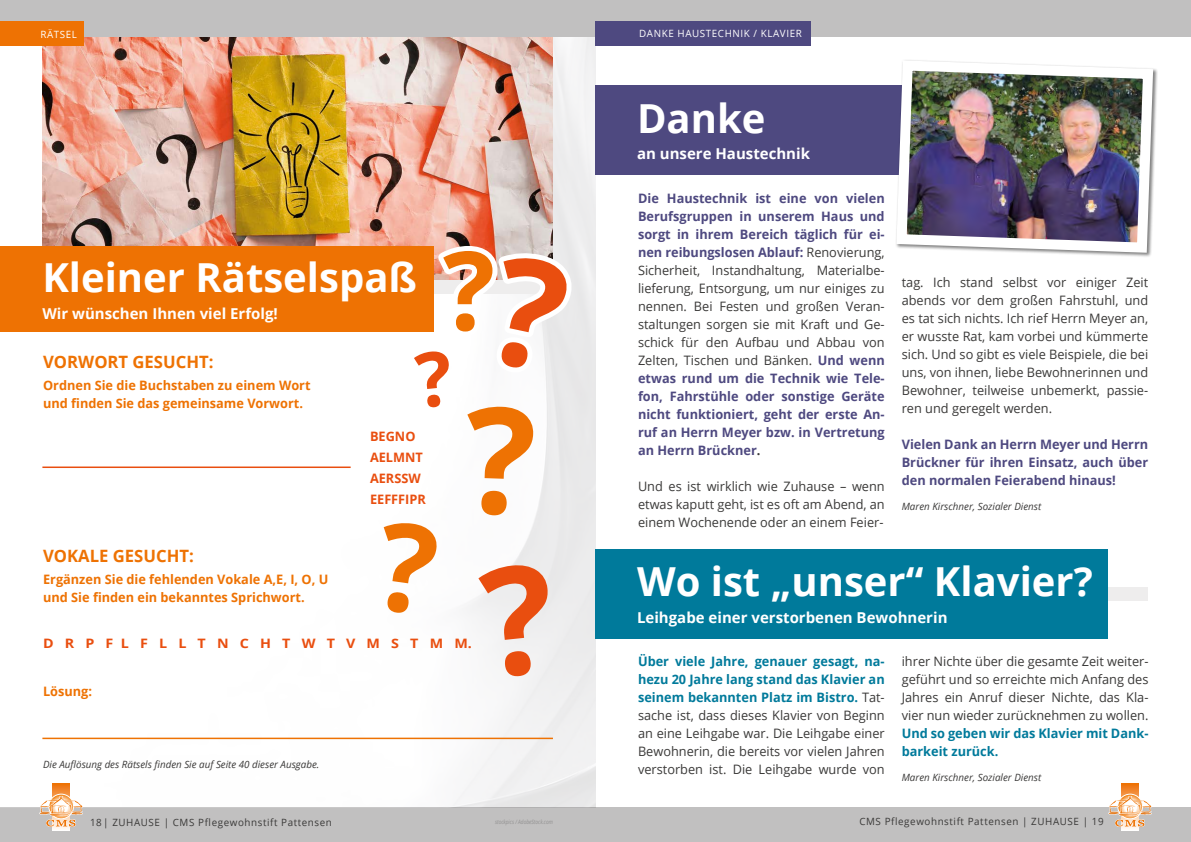
<style>
.page{position:relative;width:1191px;height:842px;background:#fff}
.page>*{position:absolute;margin:0;border:0;box-sizing:border-box;transform-origin:0 0}
.t1{font:700 109.2px "Open Sans";color:#ee7203}
.t2{font:700 40px "Open Sans";color:#fff}
.t3{font:700 17px "Open Sans";color:#ee7203}
.t4{font:700 15px "Open Sans";color:#fff}
.t5{font:13px/18px "Open Sans";color:#3a3938;text-align:justify}
.t6{font:700 13px/18px "Open Sans";color:#4e4980;text-align:justify}
.t7{font:700 13px/18px "Open Sans";color:#ee7203}
.t8{font:700 13px/18px "Open Sans";color:#007a9b}
.t9{font:700 13px/21px "Open Sans";color:#e94e0f}
.t10{font:700 13px "Open Sans";color:#e94e0f;scale:1.1 1}
.t11{font:italic 10px "Open Sans";color:#3a3938}
.t12{font:10px "Open Sans";letter-spacing:.06em;color:#3a3938}
.t13{font:10px "Open Sans";letter-spacing:.06em;color:#fff}
.t14{font:italic 6px "Open Sans";color:#919090;scale:.8 1}
.s1{font-weight:400;color:#3a3938}
.s2{color:#3a3938}
.s3{font-weight:700;color:#007a9b}
</style>
<div class="page">
<div style="left:0;top:807px;width:1191px;height:35px;background:#c1c0c0"></div>
<img style="left:0;top:36px;width:595px;height:771px">
<img style="left:43px;top:36px;width:510px;height:211px">
<div style="left:0;top:0;width:1191px;height:36px;background:#c1c0c0"></div>
<svg style="left:1121px;top:784px;width:18px;height:46px"></svg>
<div style="left:1117px;top:794px;width:25px;height:25px;border:1px solid #fff;border-radius:50%"></div>
<svg style="left:1108px;top:796px;width:44px;height:31px"></svg>
<svg style="left:53px;top:784px;width:17px;height:46px"></svg>
<div style="left:49px;top:794px;width:25px;height:25px;border:1px solid #fff;border-radius:50%"></div>
<svg style="left:39px;top:796px;width:44px;height:31px"></svg>
<div style="left:596px;top:21px;width:214px;height:25px;background:#4e4980"></div>
<div style="left:0;top:22px;width:84px;height:24px;background:#ee7203"></div>
<div style="left:0;top:247px;width:434px;height:85px;background:#ee7203"></div>
<hr style="left:42px;top:466px;width:309px;height:2px;background:#e94e0f">
<hr style="left:42px;top:738px;width:511px;height:1px;background:#ee7203">
<div style="left:595px;top:587px;width:553px;height:13px;background:#eeeded"></div>
<div style="left:595px;top:85px;width:352px;height:90px;background:#4e4980"></div>
<div style="left:595px;top:549px;width:513px;height:90px;background:#007a9b"></div>
<img style="left:896px;top:60px;width:262px;height:197px">
<svg style="left:372px;top:239px;width:207px;height:440px"></svg>
<p class="t13" style="left:40px;top:27px;width:38px">RÄTSEL</p>
<p class="t13" style="left:639px;top:27px;width:164px">DANKE HAUSTECHNIK / KLAVIER</p>
<h2 class="t2" style="left:637px;top:90px;width:130px">Danke</h2>
<h2 class="t2" style="left:42px;top:250px;width:376px">Kleiner Rätselspaß</h2>
<h1 class="t1" style="left:443px;top:213px;width:54px">?</h1>
<p class="t4" style="left:42px;top:303px;width:237px">Wir wünschen Ihnen viel Erfolg!</p>
<h3 class="t3" style="left:43px;top:350px;width:172px">VORWORT GESUCHT:</h3>
<p class="t7" style="left:43px;top:376px;width:269px">Ordnen Sie die Buchstaben zu einem Wort und finden Sie das gemeinsame Vorwort.</p>
<h3 class="t3" style="left:43px;top:544px;width:152px">VOKALE GESUCHT:</h3>
<p class="t7" style="left:43px;top:570px;width:287px">Ergänzen Sie die fehlenden Vokale A,E, I, O, U und Sie finden ein bekanntes Sprichwort.</p>
<p class="t9" style="left:370px;top:425px;width:57px">BEGNO<br>AELMNT<br>AERSSW<br>EEFFFIPR</p>
<p class="t10" style="left:43px;top:634px;width:391px">D R P F L F L L T N C H T W T V M S T M M.</p>
<p class="t7" style="left:43px;top:682px;width:50px">Lösung:</p>
<p class="t11" style="left:43px;top:758px;width:278px">Die Auflösung des Rätsels finden Sie auf Seite 40 dieser Ausgabe.</p>
<p class="t4" style="left:637px;top:143px;width:174px">an unsere Haustechnik</p>
<p class="t6" style="left:638px;top:188px;width:248px">Die Haustechnik ist eine von vielen Berufsgruppen in unserem Haus und sorgt in ihrem Bereich täglich für ei&shy;nen reibungslosen Ablauf: <span class="s1">Renovierung, Sicherheit, Instandhaltung, Materialbe&shy;lieferung, Entsorgung, um nur einiges zu nennen. Bei Festen und großen Veran&shy;staltungen sorgen sie mit Kraft und Ge&shy;schick für den Aufbau und Abbau von Zelten, Tischen und Bänken.</span> Und wenn etwas rund um die Technik wie Tele&shy;fon, Fahrstühle oder sonstige Geräte nicht funktioniert, geht der erste An&shy;ruf an Herrn Meyer bzw. in Vertretung an Herrn Brückner<span class="s2">.</span></p>
<p class="t5" style="left:638px;top:476px;width:248px">Und es ist wirklich wie Zuhause – wenn etwas kaputt geht, ist es oft am Abend, an einem Wochenende oder an einem Feier-</p>
<p class="t5" style="left:901px;top:272px;width:248px">tag. Ich stand selbst vor einiger Zeit abends vor dem großen Fahrstuhl, und es tat sich nichts. Ich rief Herrn Meyer an, er wusste Rat, kam vorbei und kümmerte sich. Und so gibt es viele Beispiele, die bei uns, von ihnen, liebe Bewohnerinnen und Bewohner, teilweise unbemerkt, passie&shy;ren und geregelt werden.</p>
<p class="t6" style="left:901px;top:434px;width:248px">Vielen Dank an Herrn Meyer und Herrn Brückner für ihren Einsatz, auch über den normalen Feierabend hinaus!</p>
<p class="t11" style="left:901px;top:499px;width:141px">Maren Kirschner, Sozialer Dienst</p>
<h2 class="t2" style="left:637px;top:554px;width:457px">Wo ist „unser“ Klavier?</h2>
<p class="t4" style="left:637px;top:607px;width:312px">Leihgabe einer verstorbenen Bewohnerin</p>
<p class="t5" style="left:638px;top:652px;width:248px"><span class="s3">Über viele Jahre, genauer gesagt, na&shy;hezu 20 Jahre lang stand das Klavier an seinem bekannten Platz im Bistro.</span> Tat&shy;sache ist, dass dieses Klavier von Beginn an eine Leihgabe war. Die Leihgabe einer Bewohnerin, die bereits vor vielen Jahren verstorben ist. Die Leihgabe wurde von</p>
<p class="t5" style="left:901px;top:652px;width:248px">ihrer Nichte über die gesamte Zeit weiter&shy;geführt und so erreichte mich Anfang des Jahres ein Anruf dieser Nichte, das Kla&shy;vier nun wieder zurücknehmen zu wollen.</p>
<p class="t8" style="left:901px;top:724px;width:248px">Und so geben wir das Klavier mit Dank&shy;barkeit zurück.</p>
<p class="t11" style="left:901px;top:771px;width:141px">Maren Kirschner, Sozialer Dienst</p>
<p class="t12" style="left:90px;top:815px;width:243px">18| ZUHAUSE | CMS Pflegewohnstift Pattensen</p>
<p class="t12" style="left:859px;top:814px;width:246px">CMS Pflegewohnstift Pattensen | ZUHAUSE | 19</p>
<p class="t14" style="left:495px;top:818px;width:74px">stockpics / AdobeStock.com</p>
</div>
